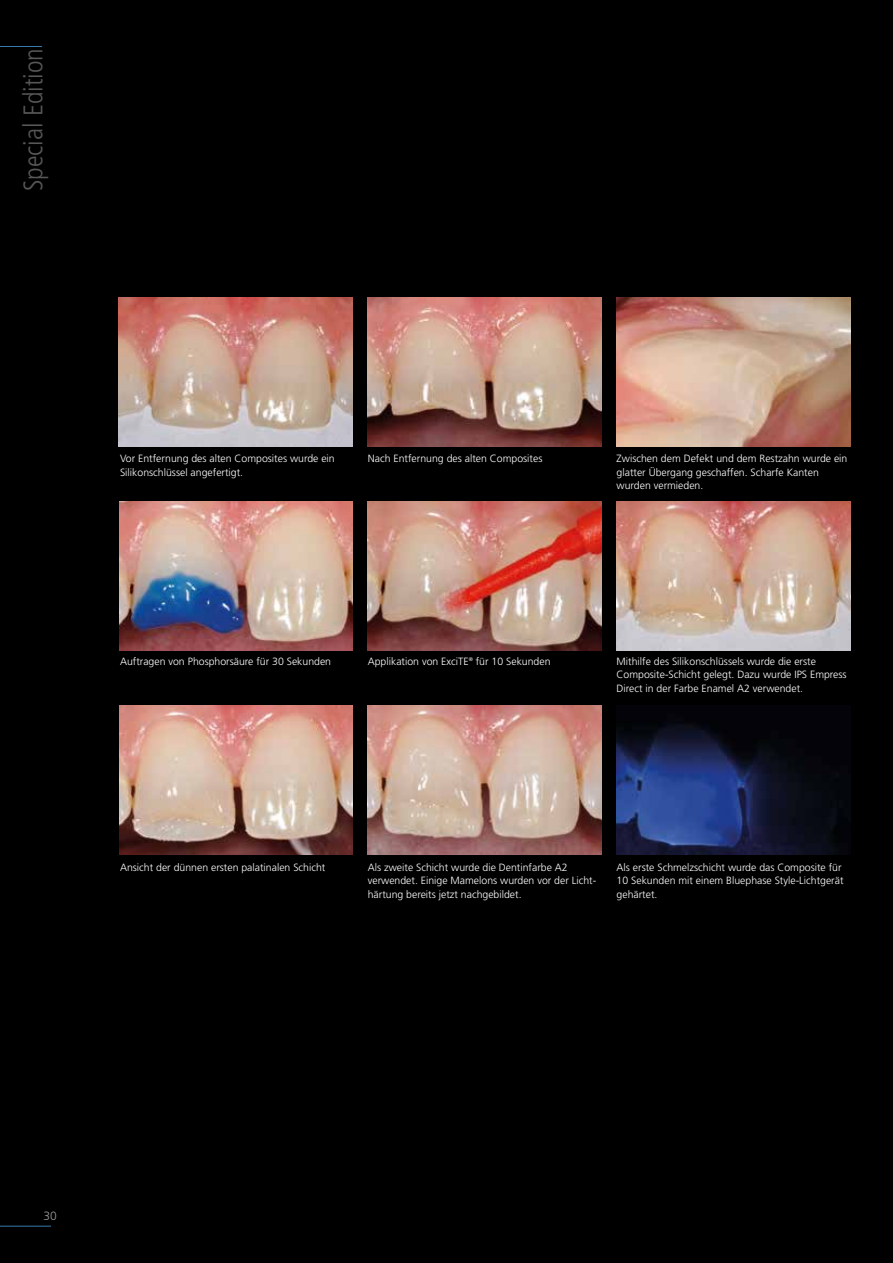
<style>
.page{position:relative;width:893px;height:1263px;background:#000}
.page>*{position:absolute;margin:0;border:0;box-sizing:border-box;transform-origin:0 0}
.t1{font:300 condensed 27px "Frutiger";color:#575756}
.t2{font:300 12px "Frutiger";color:#9d9d9c}
.t3{font:300 10.5px/13.5px "Frutiger";color:#fff}
</style>
<div class="page">
<hr style="left:0;top:46px;width:42px;height:1px;background:#387aab">
<hr style="left:0;top:1226px;width:51px;height:1px;background:#387aab">
<img style="left:119px;top:298px;width:234px;height:148px">
<img style="left:368px;top:298px;width:234px;height:148px">
<img style="left:617px;top:298px;width:233px;height:148px">
<img style="left:119px;top:502px;width:234px;height:149px">
<img style="left:119px;top:706px;width:234px;height:149px">
<img style="left:368px;top:502px;width:234px;height:149px">
<img style="left:368px;top:706px;width:234px;height:149px">
<img style="left:617px;top:502px;width:233px;height:149px">
<img style="left:617px;top:713px;width:233px;height:142px">
<h1 class="t1" style="left:18px;top:191px;width:145px;rotate:-90deg">Special Edition</h1>
<p class="t3" style="left:120px;top:452px;width:216px">Vor Entfernung des alten Composites wurde ein<br>Silikonschlüssel angefertigt.</p>
<p class="t3" style="left:368px;top:452px;width:176px">Nach Entfernung des alten Composites</p>
<p class="t3" style="left:617px;top:452px;width:232px">Zwischen dem Defekt und dem Restzahn wurde ein glatter Übergang geschaffen. Scharfe Kanten wurden vermieden.</p>
<p class="t3" style="left:120px;top:654px;width:213px">Auftragen von Phosphorsäure für 30 Sekunden</p>
<p class="t3" style="left:368px;top:654px;width:184px">Applikation von ExciTE<sup>®</sup> für 10 Sekunden</p>
<p class="t3" style="left:617px;top:654px;width:232px">Mithilfe des Silikonschlüssels wurde die erste<br>Composite-Schicht gelegt. Dazu wurde IPS Empress<br>Direct in der Farbe Enamel A2 verwendet.</p>
<p class="t3" style="left:120px;top:860px;width:207px">Ansicht der dünnen ersten palatinalen Schicht</p>
<p class="t3" style="left:368px;top:860px;width:230px">Als zweite Schicht wurde die Dentinfarbe A2 verwendet. Einige Mamelons wurden vor der Licht&shy;härtung bereits jetzt nachgebildet.</p>
<p class="t3" style="left:617px;top:860px;width:228px">Als erste Schmelzschicht wurde das Composite für<br>10 Sekunden mit einem Bluephase Style-Lichtgerät gehärtet.</p>
<p class="t2" style="left:44px;top:1209px;width:15px">30</p>
</div>
